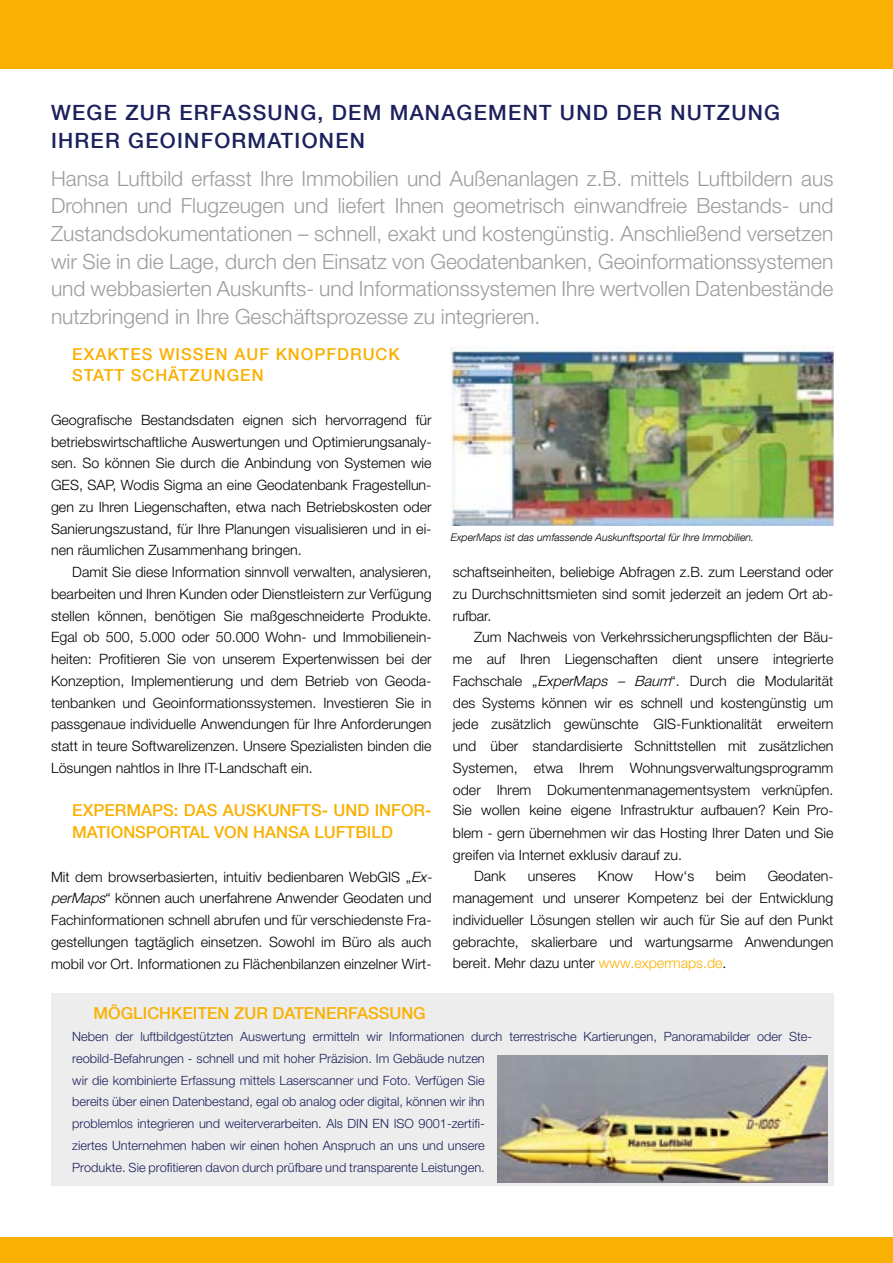
<style>
.page{position:relative;width:893px;height:1263px;background:#fff}
.page>*{position:absolute;margin:0;border:0;box-sizing:border-box;transform-origin:0 0}
.t1{font:300 21px/27.8px "Helvetica Neue LT Pro";color:#9d9d9c;text-align:justify}
.t2{font:500 21px/27.8px "Helvetica Neue LT Com";letter-spacing:.06em;color:#1c205c}
.t3{font:500 16.5px/21.8px "Helvetica Neue LT Com";color:#f9b000}
.t4{font:500 16.5px/21.8px "Helvetica Neue LT Com";letter-spacing:.06em;color:#f9b000}
.t5{font:300 14.25px/21.8px "Helvetica Neue LT Pro";color:#000;text-align:justify}
.t6{font:300 12.75px/21.8px "Helvetica Neue LT Pro";color:#1c205c}
.t7{font:italic 300 10.5px "Helvetica Neue LT Com";color:#000}
.s1{font-style:italic}
.s2{font-family:"Minion Pro";font-weight:400}
.s3{color:#f9b000}
</style>
<div class="page">
<div style="left:0;top:0;width:893px;height:68px;background:#f9b000"></div>
<div style="left:0;top:1237px;width:893px;height:26px;background:#f9b000"></div>
<div style="left:51px;top:993px;width:782px;height:193px;background:#ededed"></div>
<img style="left:451px;top:347px;width:382px;height:178px">
<img style="left:497px;top:1056px;width:330px;height:126px">
<h1 class="t2" style="left:51px;top:99px;width:731px">WEGE ZUR ERFASSUNG, DEM MANAGEMENT UND DER NUTZUNG<br>IHRER GEOINFORMATIONEN</h1>
<p class="t1" style="left:51px;top:164px;width:784px">Hansa Luftbild erfasst Ihre Immobilien und Außenanlagen z.B. mittels Luftbildern aus Drohnen und Flugzeugen und liefert Ihnen geometrisch einwandfreie Bestands- und Zustandsdokumentationen – schnell, exakt und kostengünstig. Anschließend versetzen wir Sie in die Lage, durch den Einsatz von Geodatenbanken, Geoinformationssystemen und webbasierten Auskunfts- und Informationssystemen Ihre wertvollen Datenbestände nutzbringend in Ihre Geschäftsprozesse zu integrieren.</p>
<p class="t4" style="left:72px;top:343px;width:329px">EXAKTES WISSEN AUF KNOPFDRUCK<br>STATT SCHÄTZUNGEN</p>
<p class="t5" style="left:51px;top:408px;width:382px">Geografische Bestandsdaten eignen sich hervorragend für betriebswirtschaftliche Auswertungen und Optimierungsanaly&shy;sen. So können Sie durch die Anbindung von Systemen wie GES, SAP, Wodis Sigma an eine Geodatenbank Fragestellun&shy;gen zu Ihren Liegenschaften, etwa nach Betriebskosten oder Sanierungszustand, für Ihre Planungen visualisieren und in ei&shy;nen räumlichen Zusammenhang bringen.</p>
<p class="t5" style="left:51px;top:561px;width:382px;text-indent:21px">Damit Sie diese Information sinnvoll verwalten, analysieren, bearbeiten und Ihren Kunden oder Dienstleistern zur Verfügung stellen können, benötigen Sie maßgeschneiderte Produkte.<br>Egal ob 500, 5.000 oder 50.000 Wohn- und Immobilienein&shy;heiten: Profitieren Sie von unserem Expertenwissen bei der Konzeption, Implementierung und dem Betrieb von Geoda&shy;tenbanken und Geoinformationssystemen. Investieren Sie in passgenaue individuelle Anwendungen für Ihre Anforderungen statt in teure Softwarelizenzen. Unsere Spezialisten binden die Lösungen nahtlos in Ihre IT-Landschaft ein.</p>
<p class="t3" style="left:72px;top:799px;width:361px">EXPERMAPS: DAS AUSKUNFTS- UND INFOR-<br>MATIONSPORTAL VON HANSA LUFTBILD</p>
<p class="t5" style="left:51px;top:865px;width:386px;text-align:left">Mit dem browserbasierten, intuitiv bedienbaren WebGIS „<span class="s1">Ex&shy;perMaps</span>“ können auch unerfahrene Anwender Geodaten und Fachinformationen schnell abrufen und für verschiedenste Fra&shy;gestellungen tagtäglich einsetzen. Sowohl im Büro als auch mobil vor Ort. Informationen zu Flächenbilanzen einzelner Wirt-</p>
<p class="t7" style="left:451px;top:531px;width:305px">ExperMaps ist das umfassende Auskunftsportal für Ihre Immobilien.</p>
<p class="t5" style="left:453px;top:561px;width:382px">schaftseinheiten, beliebige Abfragen z.B. zum Leerstand oder zu Durchschnittsmieten sind somit jederzeit an jedem Ort ab&shy;rufbar.</p>
<p class="t5" style="left:453px;top:626px;width:382px;text-indent:21px">Zum Nachweis von Verkehrssicherungspflichten der Bäu&shy;me auf Ihren Liegenschaften dient unsere integrierte Fachschale „<span class="s1">ExperMaps – Baum</span>“. Durch die Modularität des Systems können wir es schnell und kostengünstig um jede zusätzlich gewünschte GIS-Funktionalität erweitern und über standardisierte Schnittstellen mit zusätzlichen Systemen, etwa Ihrem Wohnungsverwaltungsprogramm oder Ihrem Dokumentenmanagementsystem verknüpfen.<br>Sie wollen keine eigene Infrastruktur aufbauen? Kein Pro<span class="s2">-</span></p>
<p class="t5" style="left:453px;top:822px;width:382px">blem - gern übernehmen wir das Hosting Ihrer Daten und Sie</p>
<p class="t5" style="left:453px;top:843px;width:231px">greifen via Internet exklusiv darauf zu.</p>
<p class="t5" style="left:474px;top:864px;width:33px">Dank</p>
<p class="t5" style="left:528px;top:864px;width:50px">unseres</p>
<p class="t5" style="left:598px;top:864px;width:37px">Know</p>
<p class="t5" style="left:655px;top:864px;width:41px">How‘s</p>
<p class="t5" style="left:716px;top:864px;width:32px">beim</p>
<p class="t5" style="left:453px;top:864px;width:382px;text-indent:315px">Geodaten&shy;management und unserer Kompetenz bei der Entwicklung individueller Lösungen stellen wir auch für Sie auf den Punkt gebrachte, skalierbare und wartungsarme Anwendungen bereit. Mehr dazu unter <span class="s3">www.expermaps.de</span><span class="s2">.</span></p>
<p class="t3" style="left:94px;top:1002px;width:334px">MÖGLICHKEITEN ZUR DATENERFASSUNG</p>
<p class="t6" style="left:72px;top:1025px;width:741px">Neben der luftbildgestützten Auswertung ermitteln wir Informationen durch terrestrische Kartierungen, Panoramabilder oder Ste&shy;reobild-Befahrungen - schnell und mit hoher Präzision. Im Gebäude nutzen<br>wir die kombinierte Erfassung mittels Laserscanner und Foto. Verfügen Sie<br>bereits über einen Datenbestand, egal ob analog oder digital, können wir ihn<br>problemlos integrieren und weiterverarbeiten. Als DIN EN ISO 9001-zertifi-<br>ziertes Unternehmen haben wir einen hohen Anspruch an uns und unsere<br>Produkte. Sie profitieren davon durch prüfbare und transparente Leistungen.</p>
</div>
